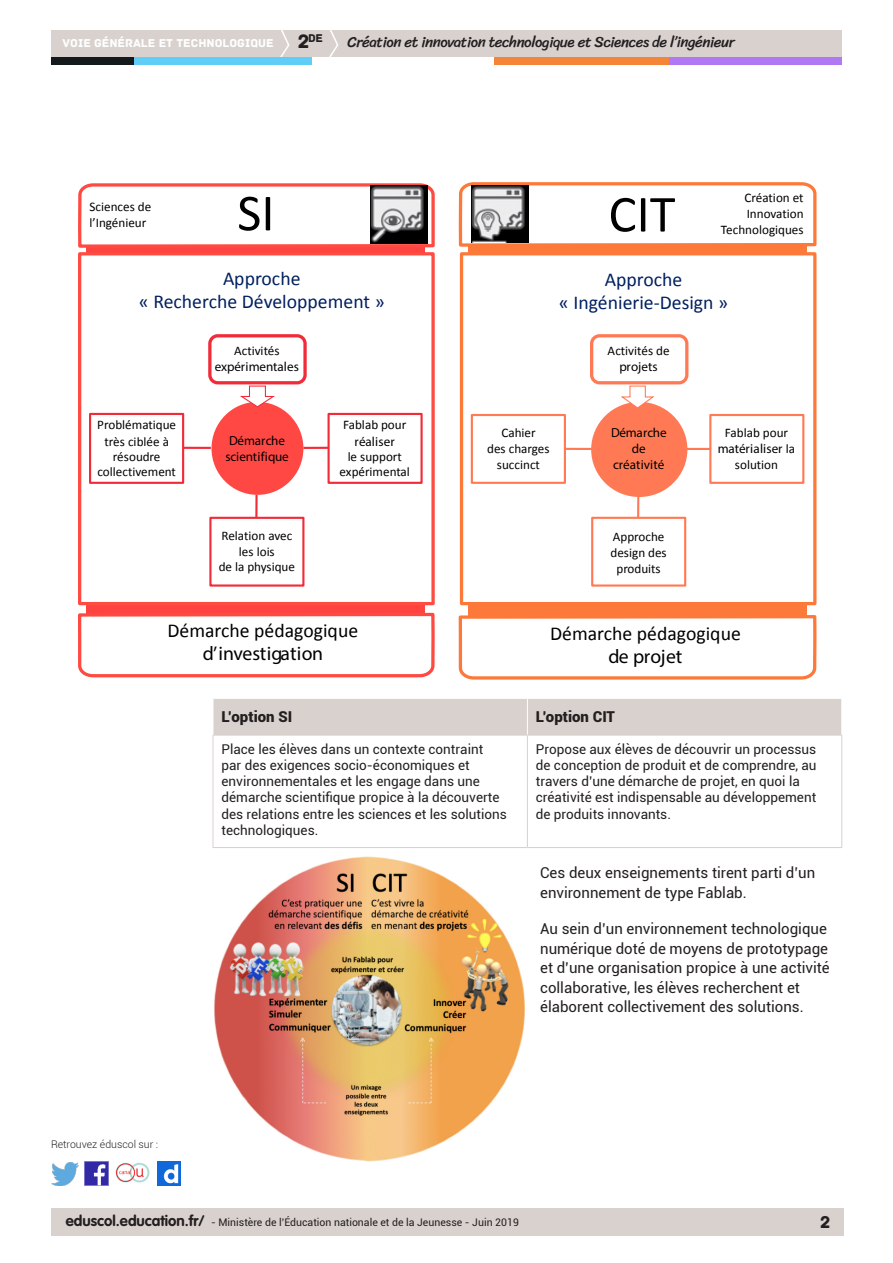
<style>
.page{position:relative;width:893px;height:1263px;background:#fff}
.page>*{position:absolute;margin:0;border:0;box-sizing:border-box;transform-origin:0 0}
.t1{font:52.5px "Calibri";color:#000}
.t2{font:19.65px/23px "Calibri";color:#000;text-align:center}
.t3{font:19.65px/23px "Calibri";color:#002060;text-align:center}
.t4{font:18px "Archive";color:#231f20}
.Texte_courant{font:15px/19.5px "Roboto";color:#231f20}
.t5{font:15px "Sriracha";letter-spacing:-.03em;color:#231f20}
.Entête_L1{font:900 15px "Roboto";color:#231f20}
.Corps{font:13.5px/16.2px "Roboto";color:#231f20}
.t6{font:13.05px/15.6px "Calibri";color:#000;text-align:center}
.t7{font:13.05px/16.4px "Myriad Pro";color:#000;text-align:center}
.t8{font:12px "Archive";color:#fff}
.t9{font:11.85px "Archive";color:#231f20}
.t10{font:10.5px "Roboto";color:#231f20}
.t11{font:300 10.5px "Roboto";color:#231f20}
.s1{font-size:20.4px}
.s2{font-family:"Calibri"}
.s3{font-family:"Myriad Pro"}
.s4{font-family:"VAG Rounded Std";font-weight:700;font-size:15px}
</style>
<div class="page">
<div style="left:51px;top:1209px;width:792px;height:27px;background:#d8d1ce"></div>
<img style="left:85px;top:1162px;width:23px;height:23px">
<img style="left:51px;top:1163px;width:28px;height:22px">
<img style="left:158px;top:1162px;width:22px;height:23px">
<img style="left:115px;top:1162px;width:35px;height:21px">
<div style="left:51px;top:30px;width:791px;height:27px;background:#d8d1ce"></div>
<svg style="left:280px;top:30px;width:10px;height:27px"></svg>
<svg style="left:329px;top:30px;width:9px;height:27px"></svg>
<div style="left:133px;top:57px;width:179px;height:8px;background:#5fcdf5"></div>
<div style="left:51px;top:57px;width:82px;height:8px;background:#141a1c"></div>
<div style="left:667px;top:57px;width:175px;height:8px;background:#b078f2"></div>
<div style="left:494px;top:57px;width:175px;height:8px;background:#f48437"></div>
<div style="left:214px;top:699px;width:627px;height:36px;background:#d8d1ce"></div>
<hr style="left:527px;top:699px;width:1px;height:36px;background:#fff">
<hr style="left:527px;top:735px;width:1px;height:112px;background:#d8d1ce">
<hr style="left:213px;top:735px;width:1px;height:112px;background:#d8d1ce">
<hr style="left:841px;top:735px;width:1px;height:112px;background:#d8d1ce">
<hr style="left:213px;top:847px;width:314px;height:1px;background:#d8d1ce">
<hr style="left:527px;top:847px;width:315px;height:1px;background:#d8d1ce">
<hr style="left:213px;top:735px;width:314px;height:1px;background:#d8d1ce">
<hr style="left:527px;top:735px;width:315px;height:1px;background:#d8d1ce">
<svg style="left:459px;top:588px;width:358px;height:19px"></svg>
<svg style="left:78px;top:588px;width:357px;height:19px"></svg>
<svg style="left:78px;top:611px;width:357px;height:67px"></svg>
<svg style="left:458px;top:613px;width:359px;height:67px"></svg>
<svg style="left:78px;top:183px;width:357px;height:405px"></svg>
<svg style="left:458px;top:182px;width:359px;height:406px"></svg>
<img style="left:214px;top:856px;width:311px;height:306px">
<p class="t9" style="left:298px;top:31px;width:27px"><span class="s1">2</span>de</p>
<p class="t8" style="left:63px;top:36px;width:212px">VOIE GÉNÉRALE ET TECHNOLOGIQUE</p>
<p class="t5" style="left:348px;top:33px;width:389px">Création et innovation technologique et Sciences de l’ingénieur</p>
<p class="t6" style="left:89px;top:198px;width:63px;line-height:16.4px;text-align:left">Sciences de l’Ingénieur</p>
<p class="t6" style="left:721px;top:190px;width:84px;text-align:right">Création et<br>Innovation<br>Technologiques</p>
<p class="t3" style="left:139px;top:267px;width:247px">Approche<br>« Recherche Développement »</p>
<p class="t3" style="left:559px;top:268px;width:171px">Approche<br>« Ingénierie-Design »</p>
<p class="t1" style="left:237px;top:180px;width:39px">SI</p>
<p class="t1" style="left:608px;top:181px;width:68px">CIT</p>
<p class="t6" style="left:97px;top:417px;width:80px">Problématique très ciblée à résoudre collectivement</p>
<p class="t7" style="left:215px;top:342px;width:86px"><span class="s2">Activités </span>expérimentales</p>
<p class="t7" style="left:225px;top:432px;width:65px">Démarche scientifique</p>
<p class="t6" style="left:219px;top:527px;width:78px">Relation avec les lois<br>de la physique</p>
<p class="t6" style="left:340px;top:417px;width:72px">Fablab pour <span class="s3">réaliser<br></span>le support expérimental</p>
<p class="t6" style="left:487px;top:425px;width:64px">Cahier<br>des charges succinct</p>
<p class="t6" style="left:608px;top:342px;width:63px;line-height:16.4px">Activités de <span class="s3">projets</span></p>
<p class="t7" style="left:611px;top:424px;width:57px;line-height:15.9px">Démarche de créativité</p>
<p class="t6" style="left:610px;top:528px;width:58px">Approche design des produits</p>
<p class="t6" style="left:718px;top:425px;width:79px">Fablab pour <span class="s3">matérialiser</span> la solution</p>
<p class="t2" style="left:167px;top:619px;width:192px">Démarche pédagogique <span class="s3">d’investigation</span></p>
<p class="t2" style="left:550px;top:622px;width:192px">Démarche pédagogique <span class="s3">de projet</span></p>
<p class="t11" style="left:51px;top:1137px;width:109px">Retrouvez éduscol sur :</p>
<p class="Entête_L1" style="left:221px;top:706px;width:72px">L’option SI</p>
<p class="Entête_L1" style="left:536px;top:706px;width:81px">L’option CIT</p>
<p class="Corps" style="left:221px;top:740px;width:287px">Place les élèves dans un contexte contraint<br>par des exigences socio-économiques et environnementales et les engage dans une démarche scientifique propice à la découverte des relations entre les sciences et les solutions technologiques.</p>
<p class="Corps" style="left:536px;top:740px;width:282px">Propose aux élèves de découvrir un processus de conception de produit et de comprendre, au travers d’une démarche de projet, en quoi la créativité est indispensable au développement de produits innovants.</p>
<p class="Texte_courant" style="left:540px;top:863px;width:277px">Ces deux enseignements tirent parti d’un environnement de type Fablab.</p>
<p class="Texte_courant" style="left:540px;top:919px;width:291px">Au sein d’un environnement technologique numérique doté de moyens de prototypage et d’une organisation propice à une activité collaborative, les élèves recherchent et élaborent collectivement des solutions.</p>
<p class="t10" style="left:66px;top:1215px;width:454px"><span class="s4">eduscol.education.fr/</span> - Ministère de l’Éducation nationale et de la Jeunesse - Juin 2019</p>
<h3 class="t4" style="left:820px;top:1211px;width:12px">2</h3>
</div>
